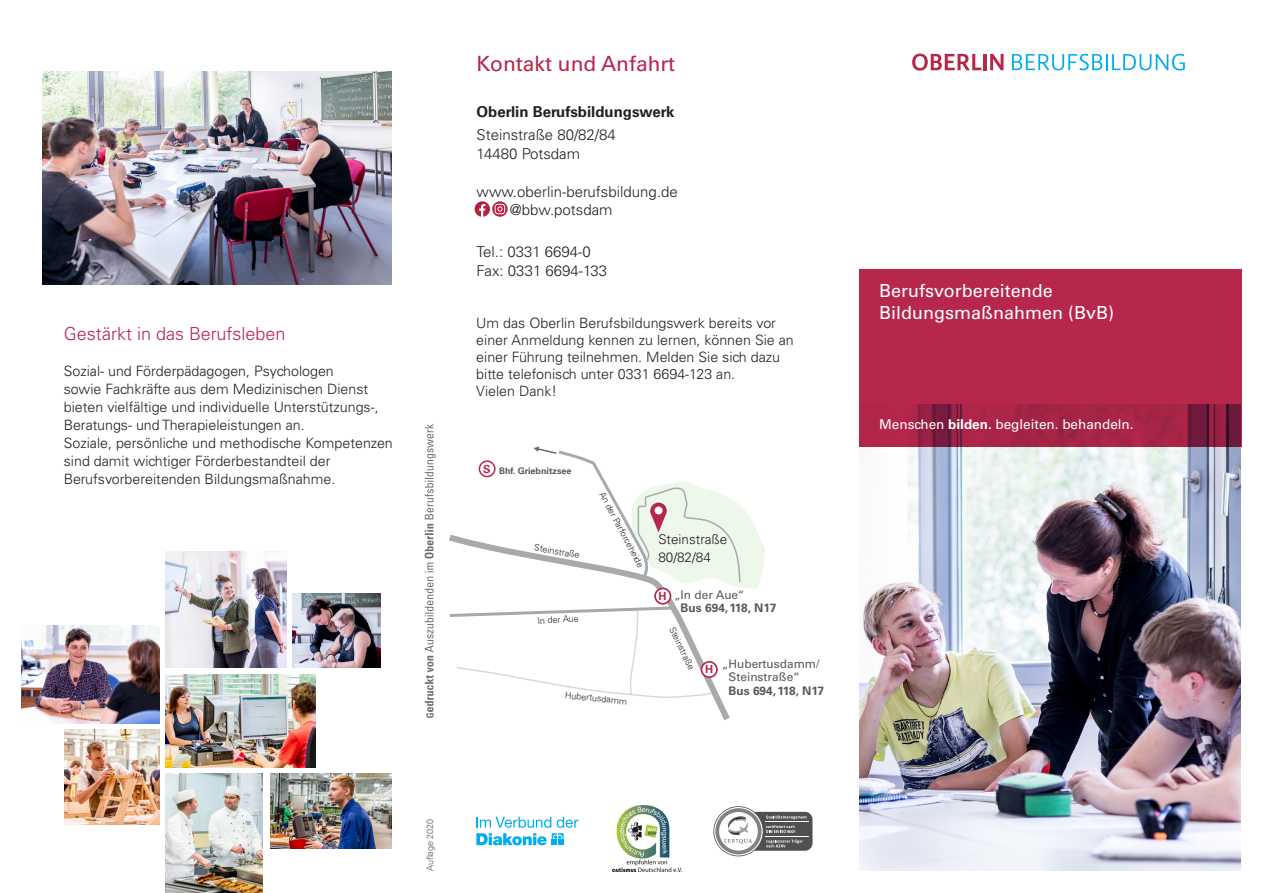
<style>
.page{position:relative;width:1263px;height:893px;background:#fff}
.page>*{position:absolute;margin:0;border:0;box-sizing:border-box;transform-origin:0 0}
.t1{font:21px "Univers LT Std";color:#b6274b}
.t2{font:18px/21.6px "Univers LT Std";color:#fff}
.t3{font:300 18px "Univers LT Std";color:#b6274b}
.t4{font:300 15px/18.8px "Univers LT Std";color:#231f20}
.t5{font:700 15px "Univers LT Std";color:#231f20}
.t6{font:300 14.25px/18px "Univers LT Std";color:#231f20}
.t7{font:13.5px "Univers LT Std";color:#fff}
.t8{font:300 13.5px/18px "Univers LT Std";color:#231f20}
.t9{font:11.85px/13.2px "Univers LT Std";color:#57585a}
.t10{font:700 11.85px "Univers LT Std";color:#57585a}
.t11{font:700 11.1px "Univers LT Std";color:#b6274b}
.t12{font:300 9px "Univers LT Std";color:#231f20}
.t13{font:700 9px "Univers LT Std";color:#57585a}
.t14{font:300 9px "Univers LT Std";color:#57585a}
.s1{font-weight:700}
</style>
<div class="page">
<hr style="left:984px;top:54px;width:3px;height:16px;background:#b6274b">
<svg style="left:990px;top:54px;width:13px;height:16px"></svg>
<svg style="left:912px;top:54px;width:69px;height:17px"></svg>
<svg style="left:1012px;top:54px;width:173px;height:16px"></svg>
<svg style="left:449px;top:534px;width:281px;height:187px"></svg>
<div style="left:655px;top:588px;width:15px;height:16px;background:#fff;border-radius:50%"></div>
<div style="left:654px;top:588px;width:17px;height:17px;border:2px solid #b6274b;border-radius:50%"></div>
<div style="left:701px;top:661px;width:17px;height:17px;border:2px solid #b6274b;border-radius:50%"></div>
<svg style="left:449px;top:605px;width:267px;height:94px"></svg>
<div style="left:479px;top:460px;width:16px;height:17px;border:2px solid #b6274b;border-radius:50%"></div>
<svg style="left:533px;top:446px;width:232px;height:144px"></svg>
<img style="left:293px;top:593px;width:87px;height:75px">
<img style="left:21px;top:625px;width:138px;height:99px">
<img style="left:270px;top:773px;width:121px;height:76px">
<img style="left:165px;top:551px;width:122px;height:117px">
<img style="left:65px;top:730px;width:94px;height:95px">
<img style="left:165px;top:674px;width:150px;height:93px">
<img style="left:165px;top:773px;width:98px;height:120px">
<img style="left:860px;top:446px;width:381px;height:425px">
<svg style="left:859px;top:269px;width:383px;height:177px;background:#b02549"></svg>
<div style="left:722px;top:812px;width:90px;height:39px;background:#505052;border-radius:8px"></div>
<hr style="left:766px;top:836px;width:43px;height:1px;background:#fff">
<hr style="left:766px;top:822px;width:43px;height:1px;background:#fff">
<svg style="left:713px;top:806px;width:94px;height:50px"></svg>
<svg style="left:476px;top:817px;width:102px;height:28px"></svg>
<img style="left:612px;top:805px;width:69px;height:67px">
<svg style="left:475px;top:201px;width:33px;height:16px"></svg>
<svg style="left:425px;top:424px;width:11px;height:294px"></svg>
<img style="left:43px;top:71px;width:348px;height:213px">
<p class="t3" style="left:64px;top:323px;width:223px">Gestärkt in das Berufsleben</p>
<p class="t6" style="left:64px;top:362px;width:331px">Sozial- und Förderpädagogen, Psychologen<br>sowie Fachkräfte aus dem Medizinischen Dienst bieten vielfältige und individuelle Unterstützungs-, Beratungs- und Therapieleistungen an.<br>Soziale, persönliche und methodische Kompetenzen sind damit wichtiger Förderbestandteil der Berufsvorbereitenden Bildungsmaßnahme.</p>
<h1 class="t1" style="left:477px;top:51px;width:200px">Kontakt und Anfahrt</h1>
<p class="t5" style="left:477px;top:103px;width:199px">Oberlin Berufsbildungswerk</p>
<p class="t4" style="left:477px;top:126px;width:141px">Steinstraße 80/82/84<br>14480 Potsdam</p>
<p class="t4" style="left:510px;top:182px;width:169px;text-indent:-33px">www.oberlin-berufsbildung.de @bbw.potsdam</p>
<p class="t4" style="left:477px;top:242px;width:132px">Tel.: 0331 6694-0<br>Fax: 0331 6694-133</p>
<p class="t6" style="left:476px;top:314px;width:319px;line-height:17.1px">Um das Oberlin Berufsbildungswerk bereits vor einer Anmeldung kennen zu lernen, können Sie an einer Führung teilnehmen. Melden Sie sich dazu bitte telefonisch unter 0331 6694-123 an.<br>Vielen Dank!</p>
<p class="t11" style="left:483px;top:462px;width:9px">S</p>
<p class="t13" style="left:499px;top:465px;width:74px">Bhf. Griebnitzsee</p>
<p class="t12" style="left:535px;top:542px;width:47px;rotate:10deg">Steinstraße</p>
<p class="t12" style="left:537px;top:615px;width:43px;rotate:-3deg">In der Aue</p>
<p class="t12" style="left:607px;top:490px;width:86px;rotate:62deg">An der Parforceheide</p>
<p class="t12" style="left:566px;top:689px;width:64px;rotate:6deg">Hubertusdamm</p>
<p class="t8" style="left:658px;top:531px;width:70px">Steinstraße<br>80/82/84</p>
<p class="t11" style="left:659px;top:589px;width:10px">H</p>
<p class="t9" style="left:674px;top:588px;width:72px">„In der Aue“</p>
<p class="t10" style="left:681px;top:601px;width:97px">Bus 694,118, N17</p>
<p class="t12" style="left:677px;top:625px;width:47px;rotate:64deg">Steinstraße</p>
<p class="t11" style="left:705px;top:663px;width:10px">H</p>
<p class="t9" style="left:728px;top:657px;width:92px;text-indent:-7px">„Hubertusdamm/<br>Steinstraße“</p>
<p class="t10" style="left:728px;top:683px;width:97px">Bus 694,118, N17</p>
<p class="t14" style="left:425px;top:871px;width:54px;rotate:-90deg">Auflage 2020</p>
<p class="t2" style="left:879px;top:280px;width:237px">Berufsvorbereitende<br>Bildungsmaßnahmen (BvB)</p>
<p class="t7" style="left:879px;top:416px;width:256px">Menschen <span class="s1">bilden.</span> begleiten. behandeln.</p>
</div>
